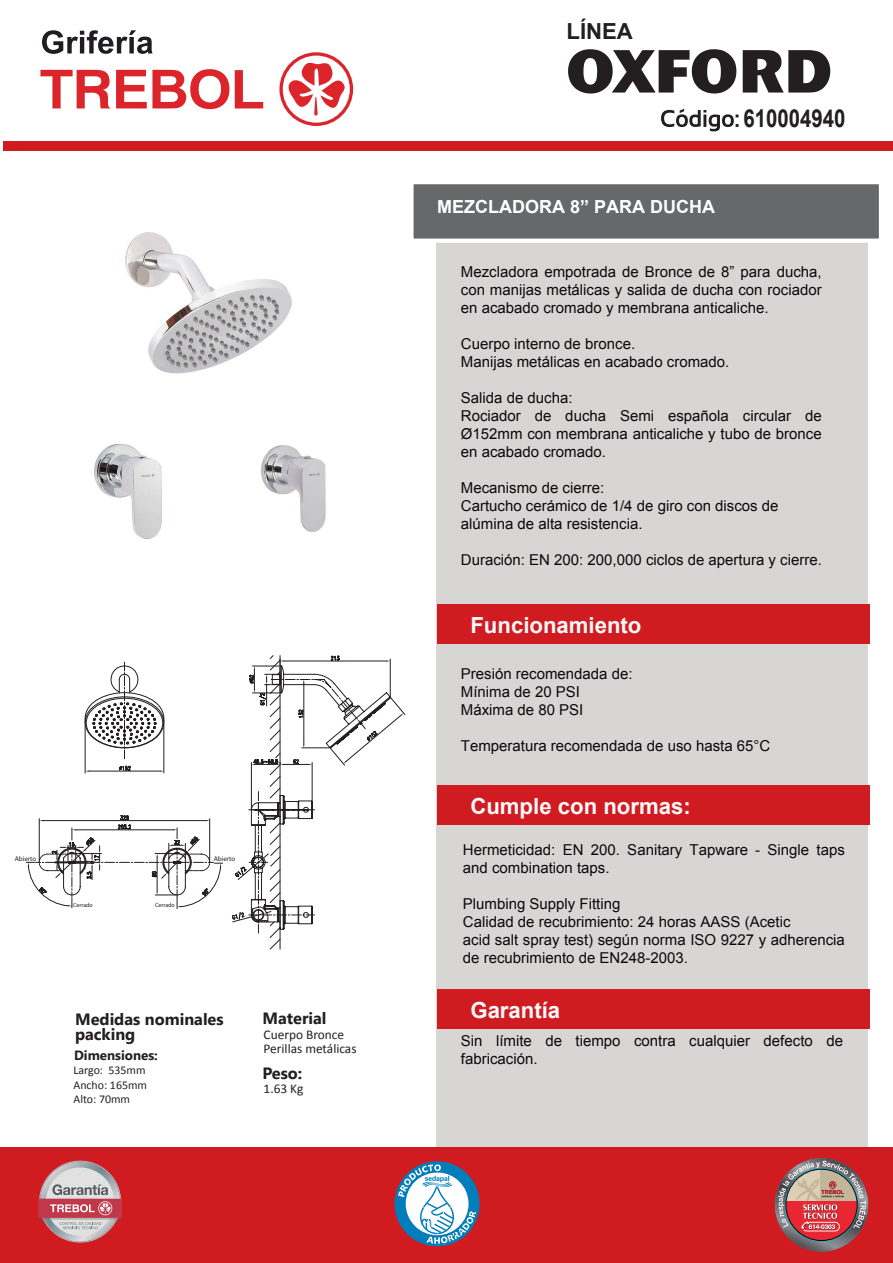
<style>
.page{position:relative;width:893px;height:1263px;background:#fff}
.page>*{position:absolute;margin:0;border:0;box-sizing:border-box;transform-origin:0 0}
.t1{font:800 60px "Cosmos BQ";letter-spacing:.02em;color:#231f20;scale:.96 1}
.t2{font:700 24.75px "Arial";color:#231f20;scale:.82 1}
.t3{font:700 22.2px "Arial";color:#fefafb}
.t4{font:700 22.2px "Arial";color:#231f20}
.t5{font:700 18px "Arial";color:#fff}
.t6{font:700 16.35px/15px "Khmer UI";color:#231f20}
.t7{font:15px/18px "Arial";color:#0c090e}
.t8{font:13.35px/14.2px "Calibri";color:#231f20}
.t9{font:700 13.35px "Khmer UI";color:#231f20}
.t10{font:11.85px/14.2px "Calibri";color:#231f20}
.t11{font:6.9px "Myriad Pro";color:#231f20}
.t12{font:5.85px "Myriad Pro";color:#231f20}
</style>
<div class="page">
<div style="left:437px;top:223px;width:431px;height:931px;background:#d7d6d4"></div>
<div style="left:409px;top:180px;width:474px;height:63px;background:#666869;border:4px solid #fff"></div>
<div style="left:4px;top:141px;width:889px;height:9px;background:#d01b21"></div>
<svg style="left:661px;top:109px;width:77px;height:22px"></svg>
<div style="left:437px;top:604px;width:432px;height:40px;background:#d01b21"></div>
<div style="left:437px;top:785px;width:432px;height:39px;background:#d01b21"></div>
<div style="left:437px;top:989px;width:432px;height:39px;background:#d01b21"></div>
<svg style="left:235px;top:70px;width:28px;height:38px"></svg>
<svg style="left:40px;top:69px;width:189px;height:40px"></svg>
<div style="left:279px;top:52px;width:74px;height:74px;border:3px solid #dc252b;border-radius:50%"></div>
<svg style="left:286px;top:58px;width:61px;height:57px"></svg>
<svg style="left:42px;top:30px;width:111px;height:24px"></svg>
<div style="left:0;top:1148px;width:893px;height:115px;background:#d01b21"></div>
<svg style="left:395px;top:1161px;width:85px;height:85px"></svg>
<img style="left:775px;top:1158px;width:93px;height:93px">
<div style="left:786px;top:1169px;width:71px;height:72px;border:1px solid #0c090d;border-radius:50%"></div>
<img style="left:94px;top:232px;width:232px;height:307px">
<svg style="left:38px;top:1160px;width:84px;height:82px"></svg>
<svg style="left:26px;top:655px;width:379px;height:278px"></svg>
<h3 class="t4" style="left:566px;top:16px;width:68px">LÍNEA</h3>
<h1 class="t1" style="left:566px;top:36px;width:278px">OXFORD</h1>
<p class="t5" style="left:437px;top:195px;width:279px">MEZCLADORA 8” PARA DUCHA</p>
<h2 class="t2" style="left:744px;top:102px;width:126px">610004940</h2>
<p class="t7" style="left:461px;top:263px;width:362px;text-align:justify">Mezcladora empotrada de Bronce de 8” para ducha, con manijas metálicas y salida de ducha con rociador en acabado cromado y membrana anticaliche.</p>
<p class="t7" style="left:461px;top:335px;width:270px">Cuerpo interno de bronce.<br>Manijas metálicas en acabado cromado.</p>
<p class="t7" style="left:461px;top:389px;width:362px">Salida de ducha:<br>Rociador de ducha Semi española circular de<br>Ø152mm con membrana anticaliche y tubo de bronce en acabado cromado.</p>
<p class="t7" style="left:461px;top:479px;width:319px">Mecanismo de cierre:<br>Cartucho cerámico de 1/4 de giro con discos de alúmina de alta resistencia.</p>
<p class="t7" style="left:461px;top:551px;width:362px">Duración: EN 200: 200,000 ciclos de apertura y cierre.</p>
<h3 class="t3" style="left:470px;top:610px;width:173px">Funcionamiento</h3>
<p class="t7" style="left:461px;top:664px;width:173px">Presión recomendada de:<br>Mínima de 20 PSI<br>Máxima de 80 PSI</p>
<p class="t7" style="left:461px;top:736px;width:311px">Temperatura recomendada de uso hasta 65°C</p>
<p class="t11" style="left:15px;top:854px;width:23px">Abierto</p>
<p class="t11" style="left:214px;top:854px;width:23px">Abierto</p>
<p class="t12" style="left:73px;top:902px;width:21px">Cerrado</p>
<p class="t12" style="left:155px;top:902px;width:21px">Cerrado</p>
<h3 class="t3" style="left:470px;top:791px;width:222px">Cumple con normas:</h3>
<p class="t7" style="left:463px;top:840px;width:384px">Hermeticidad: EN 200. Sanitary Tapware - Single taps and combination taps.</p>
<p class="t7" style="left:463px;top:894px;width:384px">Plumbing Supply Fitting<br>Calidad de recubrimiento: 24 horas AASS (Acetic<br>acid salt spray test) según norma ISO 9227 y adherencia de recubrimiento de EN248-2003.</p>
<h3 class="t3" style="left:470px;top:995px;width:91px">Garantía</h3>
<p class="t6" style="left:263px;top:1011px;width:66px">Material</p>
<p class="t6" style="left:75px;top:1012px;width:150px">Medidas nominales packing</p>
<p class="t8" style="left:264px;top:1027px;width:95px">Cuerpo Bronce<br>Perillas metálicas</p>
<p class="t7" style="left:461px;top:1031px;width:384px">Sin límite de tiempo contra cualquier defecto de</p>
<p class="t9" style="left:74px;top:1048px;width:85px">Dimensiones:</p>
<p class="t7" style="left:461px;top:1049px;width:78px">fabricación.</p>
<p class="t10" style="left:73px;top:1063px;width:75px">Largo: 535mm<br>Ancho: 165mm<br>Alto: 70mm</p>
<p class="t6" style="left:263px;top:1065px;width:41px">Peso:</p>
<p class="t8" style="left:264px;top:1081px;width:41px">1.63 Kg</p>
</div>
